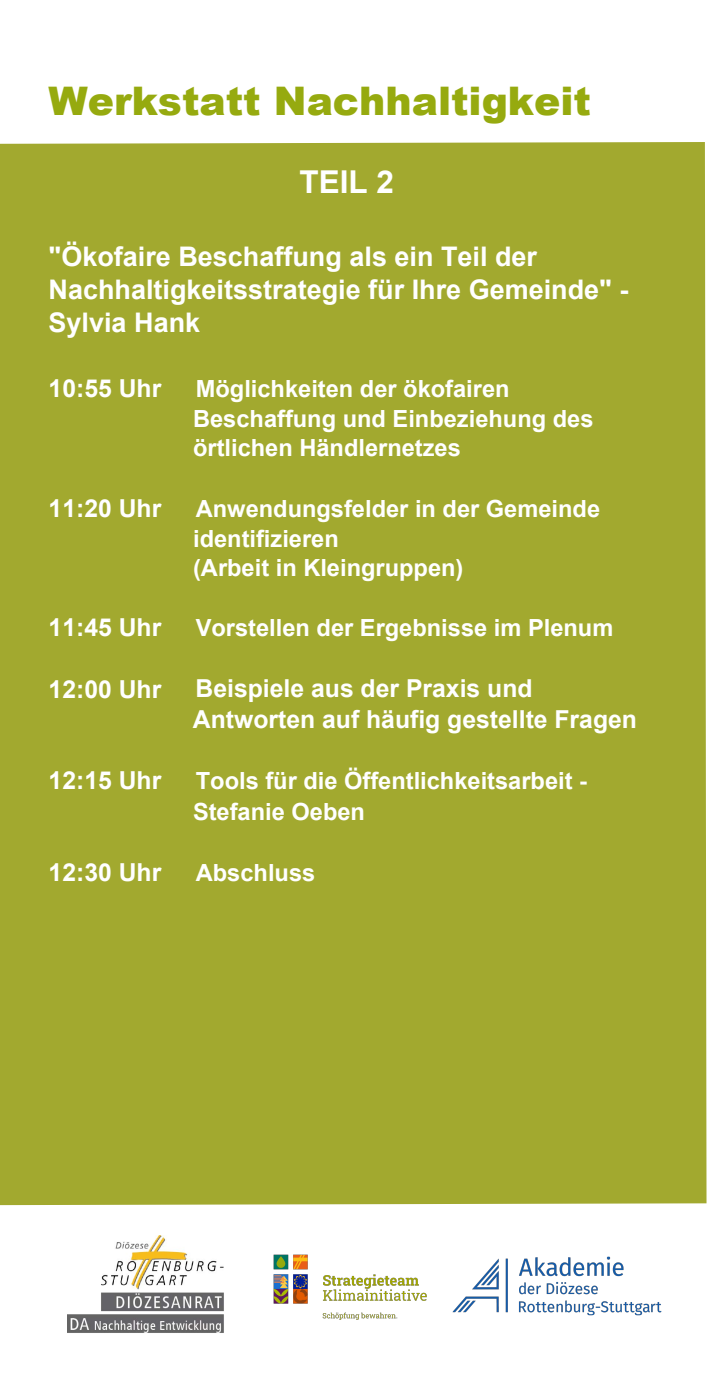
<style>
.page{position:relative;width:708px;height:1378px;background:#fff}
.page>*{position:absolute;margin:0;border:0;box-sizing:border-box;transform-origin:0 0}
.t1{font:900 39.38px "Arial";color:#96aa0f}
.t2{font:700 31.5px "Arial";color:#fff}
.t3{font:700 27px/33.3px "Arial";color:#fff}
.t4{font:700 24.75px/30.6px "Arial";color:#fff}
.t5{font:700 23.62px/29.5px "Arial";color:#fff}
</style>
<div class="page">
<div style="left:0;top:142px;width:706px;height:1063px;background:#a2a92f"></div>
<img style="left:273px;top:1254px;width:154px;height:66px">
<img style="left:67px;top:1235px;width:157px;height:98px">
<img style="left:452px;top:1256px;width:210px;height:59px">
<h1 class="t1" style="left:49px;top:72px;width:544px">Werkstatt Nachhaltigkeit</h1>
<h2 class="t2" style="left:300px;top:160px;width:96px">TEIL 2</h2>
<p class="t3" style="left:49px;top:240px;width:581px">"Ökofaire Beschaffung als ein Teil der<br>Nachhaltigkeitsstrategie für Ihre Gemeinde" -<br>Sylvia Hank</p>
<p class="t4" style="left:49px;top:373px;width:114px">10:55 Uhr</p>
<p class="t5" style="left:193px;top:374px;width:402px">Möglichkeiten der ökofairen<br>Beschaffung und Einbeziehung des örtlichen Händlernetzes</p>
<p class="t4" style="left:49px;top:493px;width:114px">11:20 Uhr</p>
<p class="t5" style="left:193px;top:494px;width:409px">Anwendungsfelder in der Gemeinde identifizieren<br>(Arbeit in Kleingruppen)</p>
<p class="t4" style="left:49px;top:613px;width:114px">11:45 Uhr</p>
<p class="t5" style="left:196px;top:614px;width:419px">Vorstellen der Ergebnisse im Plenum</p>
<p class="t4" style="left:49px;top:674px;width:114px">12:00 Uhr</p>
<p class="t4" style="left:193px;top:674px;width:446px">Beispiele aus der Praxis und<br>Antworten auf häufig gestellte Fragen</p>
<p class="t4" style="left:49px;top:765px;width:114px">12:15 Uhr</p>
<p class="t5" style="left:193px;top:766px;width:395px;line-height:30.6px">Tools für die Öffentlichkeitsarbeit -<br>Stefanie Oeben</p>
<p class="t4" style="left:49px;top:857px;width:114px">12:30 Uhr</p>
<p class="t5" style="left:196px;top:858px;width:121px">Abschluss</p>
</div>
